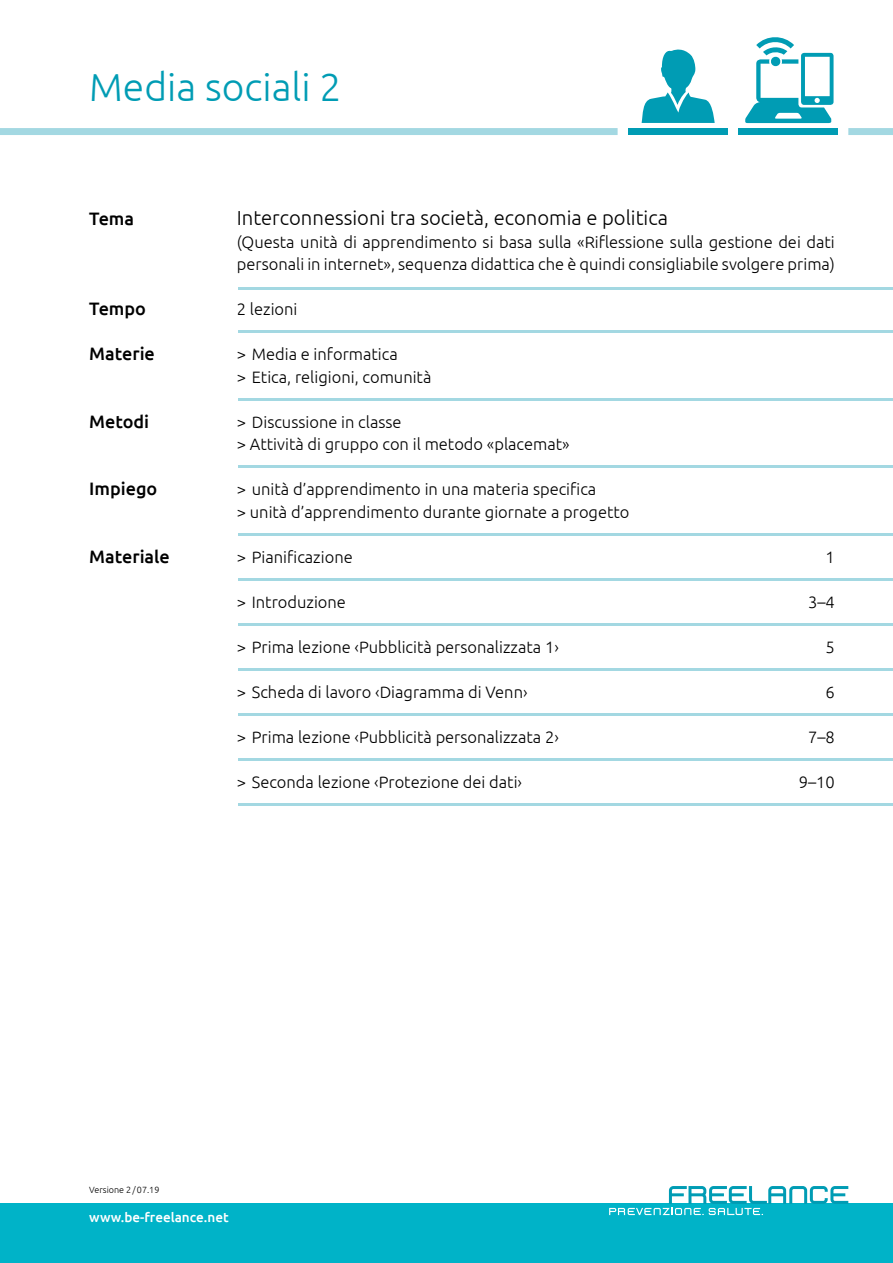
<style>
.page{position:relative;width:893px;height:1263px;background:#fff}
.page>*{position:absolute;margin:0;border:0;box-sizing:border-box;transform-origin:0 0}
.t1{font:300 39px "Ubuntu";color:#009cb4}
.t2{font:300 20.25px "Ubuntu";color:#000}
.t3{font:500 18px "Ubuntu";color:#000}
.t4{font:300 16.5px/22.5px "Ubuntu";color:#000}
.t5{font:500 13.5px "Ubuntu";color:#fff}
.t6{font:300 9px "Ubuntu";color:#000}
</style>
<div class="page">
<svg style="left:848px;top:128px;width:45px;height:7px"></svg>
<div style="left:0;top:1204px;width:893px;height:59px;background:#00b3c8"></div>
<div style="left:738px;top:128px;width:100px;height:7px;background:#009cb4"></div>
<svg style="left:745px;top:37px;width:88px;height:86px"></svg>
<hr style="left:238px;top:398px;width:655px;height:2px;background:#a3d8e2">
<hr style="left:238px;top:287px;width:655px;height:3px;background:#a3d8e2">
<hr style="left:238px;top:330px;width:655px;height:3px;background:#a3d8e2">
<hr style="left:238px;top:466px;width:655px;height:2px;background:#a3d8e2">
<hr style="left:238px;top:578px;width:655px;height:2px;background:#a3d8e2">
<hr style="left:238px;top:623px;width:655px;height:2px;background:#a3d8e2">
<hr style="left:238px;top:668px;width:655px;height:2px;background:#a3d8e2">
<hr style="left:238px;top:713px;width:655px;height:2px;background:#a3d8e2">
<hr style="left:238px;top:758px;width:655px;height:2px;background:#a3d8e2">
<hr style="left:238px;top:803px;width:655px;height:2px;background:#a3d8e2">
<hr style="left:238px;top:533px;width:655px;height:2px;background:#a3d8e2">
<div style="left:628px;top:128px;width:100px;height:7px;background:#009cb4"></div>
<svg style="left:642px;top:49px;width:73px;height:74px"></svg>
<div style="left:0;top:128px;width:618px;height:7px;background:#a3d8e2"></div>
<svg style="left:609px;top:1186px;width:239px;height:29px"></svg>
<h1 class="t1" style="left:89px;top:64px;width:254px">Media sociali 2</h1>
<p class="t3" style="left:89px;top:207px;width:46px">Tema</p>
<p class="t3" style="left:89px;top:297px;width:58px">Tempo</p>
<p class="t3" style="left:89px;top:342px;width:67px">Materie</p>
<p class="t3" style="left:89px;top:410px;width:61px">Metodi</p>
<p class="t3" style="left:89px;top:477px;width:70px">Impiego</p>
<p class="t3" style="left:89px;top:545px;width:82px">Materiale</p>
<p class="t2" style="left:237px;top:206px;width:433px">Interconnessioni tra società, economia e politica</p>
<p class="t4" style="left:237px;top:230px;width:599px">(Questa unità di apprendimento si basa sulla «Riflessione sulla gestione dei dati personali in internet», sequenza didattica che è quindi consigliabile svolgere prima)</p>
<p class="t4" style="left:237px;top:297px;width:62px">2 lezioni</p>
<p class="t4" style="left:237px;top:342px;width:196px">&gt; Media e informatica<br>&gt; Etica, religioni, comunità</p>
<p class="t4" style="left:237px;top:410px;width:334px">&gt; Discussione in classe<br>&gt; Attività di gruppo con il metodo «placemat»</p>
<p class="t4" style="left:237px;top:477px;width:394px">&gt; unità d’apprendimento in una materia specifica<br>&gt; unità d’apprendimento durante giornate a progetto</p>
<p class="t4" style="left:237px;top:545px;width:117px">&gt; Pianificazione</p>
<p class="t4" style="left:825px;top:545px;width:11px">1</p>
<p class="t4" style="left:237px;top:590px;width:111px">&gt; Introduzione</p>
<p class="t4" style="left:808px;top:590px;width:28px">3–4</p>
<p class="t4" style="left:237px;top:635px;width:324px">&gt; Prima lezione ‹Pubblicità personalizzata 1›</p>
<p class="t4" style="left:825px;top:635px;width:11px">5</p>
<p class="t4" style="left:237px;top:680px;width:292px">&gt; Scheda di lavoro ‹Diagramma di Venn›</p>
<p class="t4" style="left:825px;top:680px;width:11px">6</p>
<p class="t4" style="left:237px;top:725px;width:324px">&gt; Prima lezione ‹Pubblicità personalizzata 2›</p>
<p class="t4" style="left:808px;top:725px;width:28px">7–8</p>
<p class="t4" style="left:237px;top:770px;width:287px">&gt; Seconda lezione ‹Protezione dei dati›</p>
<p class="t4" style="left:799px;top:770px;width:38px">9–10</p>
<p class="t6" style="left:89px;top:1184px;width:72px">Versione 2/07.19</p>
<p class="t5" style="left:89px;top:1209px;width:141px">www.be-freelance.net</p>
</div>
